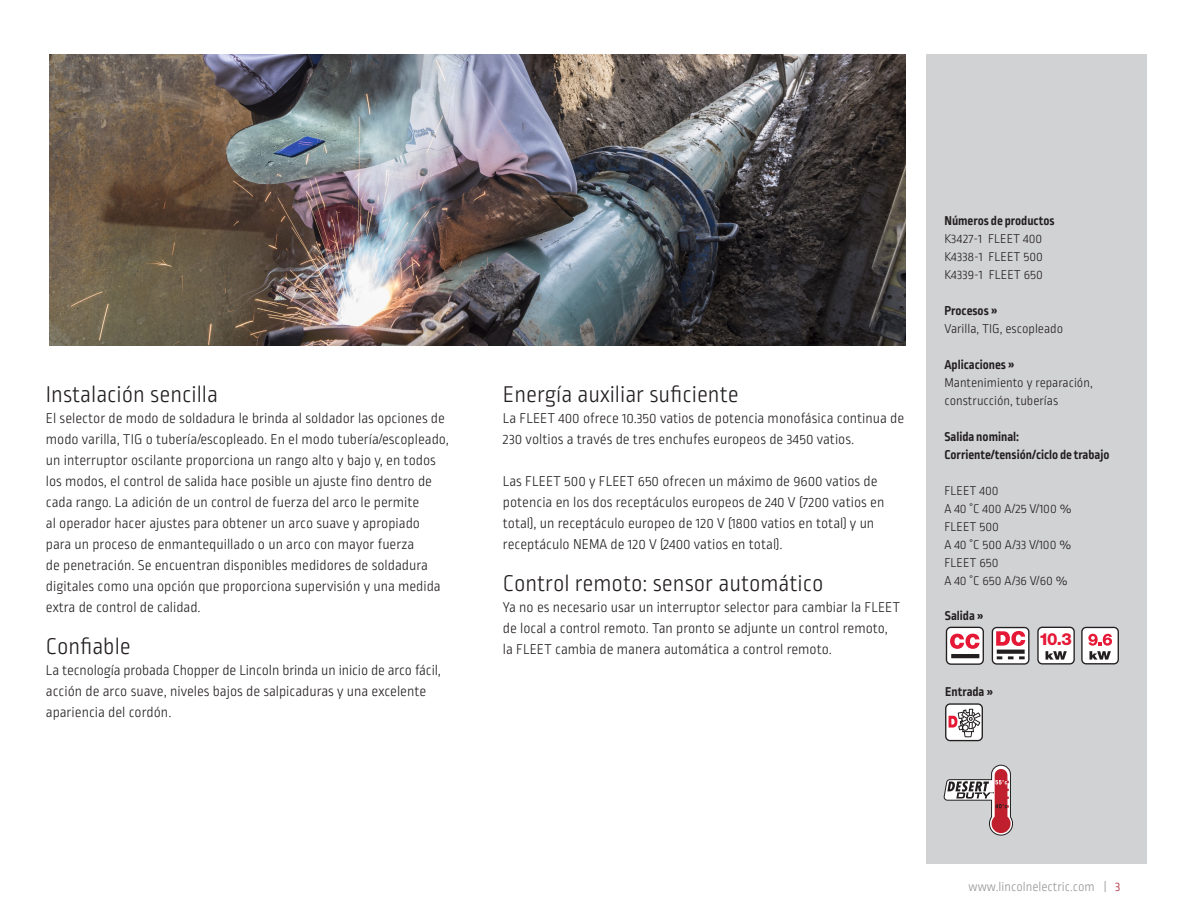
<style>
.page{position:relative;width:1188px;height:918px;background:#fff}
.page>*{position:absolute;margin:0;border:0;box-sizing:border-box;transform-origin:0 0}
.t1{font:300 24px "Ropa Sans Pro";color:#231f20}
.t2{font:800 16.65px "Helvetica Neue";color:#e51836}
.t3{font:300 15px/21px "Ropa Sans Pro";color:#231f20}
.t4{font:300 13.5px/18px "Ropa Sans Pro";color:#231f20}
.t5{font:700 13.5px "Ropa Sans Pro";color:#231f20}
.t6{font:300 13.5px "Ropa Sans Pro";color:#939598}
.s1{color:#ab1e2c}
</style>
<div class="page">
<div style="left:926px;top:54px;width:221px;height:810px;background:#d1d2d4"></div>
<img style="left:50px;top:54px;width:856px;height:291px">
<svg style="left:944px;top:765px;width:69px;height:70px"></svg>
<div style="left:992px;top:628px;width:37px;height:36px;background:#fff;border-radius:4px"></div>
<div style="left:992px;top:627px;width:37px;height:38px;border:1px solid #231f20;border-radius:4px"></div>
<svg style="left:996px;top:631px;width:29px;height:15px"></svg>
<svg style="left:997px;top:650px;width:28px;height:4px"></svg>
<svg style="left:997px;top:656px;width:5px;height:3px"></svg>
<svg style="left:1008px;top:656px;width:17px;height:3px"></svg>
<svg style="left:946px;top:704px;width:36px;height:37px"></svg>
<div style="left:945px;top:703px;width:38px;height:38px;border:1px solid #231f20;border-radius:4px"></div>
<svg style="left:949px;top:704px;width:32px;height:34px"></svg>
<div style="left:1038px;top:627px;width:36px;height:37px;background:#fff;border-radius:4px"></div>
<div style="left:1037px;top:627px;width:38px;height:38px;border:1px solid #231f20;border-radius:4px"></div>
<svg style="left:1046px;top:651px;width:21px;height:9px"></svg>
<div style="left:1082px;top:627px;width:36px;height:37px;background:#fff;border-radius:4px"></div>
<div style="left:1081px;top:627px;width:38px;height:37px;border:1px solid #231f20;border-radius:4px"></div>
<svg style="left:1088px;top:634px;width:24px;height:26px"></svg>
<div style="left:946px;top:627px;width:37px;height:37px;background:#fff;border-radius:4px"></div>
<div style="left:946px;top:627px;width:38px;height:38px;border:1px solid #231f20;border-radius:4px"></div>
<svg style="left:950px;top:634px;width:29px;height:15px"></svg>
<hr style="left:951px;top:654px;width:28px;height:4px;background:#231f20">
<p class="t1" style="left:46px;top:381px;width:174px">Instalación sencilla</p>
<p class="t3" style="left:46px;top:408px;width:405px">El selector de modo de soldadura le brinda al soldador las opciones de modo varilla, TIG o tubería/escopleado. En el modo tubería/escopleado, un interruptor oscilante proporciona un rango alto y bajo y, en todos los modos, el control de salida hace posible un ajuste fino dentro de cada rango. La adición de un control de fuerza del arco le permite<br>al operador hacer ajustes para obtener un arco suave y apropiado para un proceso de enmantequillado o un arco con mayor fuerza<br>de penetración. Se encuentran disponibles medidores de soldadura digitales como una opción que proporciona supervisión y una medida extra de control de calidad.</p>
<p class="t1" style="left:46px;top:633px;width:86px">Confiable</p>
<p class="t3" style="left:46px;top:660px;width:397px">La tecnología probada Chopper de Lincoln brinda un inicio de arco fácil, acción de arco suave, niveles bajos de salpicaduras y una excelente apariencia del cordón.</p>
<p class="t1" style="left:503px;top:381px;width:237px">Energía auxiliar suficiente</p>
<p class="t3" style="left:503px;top:408px;width:403px">La FLEET 400 ofrece 10.350 vatios de potencia monofásica continua de<br>230 voltios a través de tres enchufes europeos de 3450 vatios.</p>
<p class="t3" style="left:503px;top:471px;width:383px">Las FLEET 500 y FLEET 650 ofrecen un máximo de 9600 vatios de potencia en los dos receptáculos europeos de 240 V (7200 vatios en total), un receptáculo europeo de 120 V (1800 vatios en total) y un receptáculo NEMA de 120 V (2400 vatios en total).</p>
<p class="t1" style="left:503px;top:570px;width:322px">Control remoto: sensor automático</p>
<p class="t3" style="left:503px;top:597px;width:399px">Ya no es necesario usar un interruptor selector para cambiar la FLEET de local a control remoto. Tan pronto se adjunte un control remoto, la FLEET cambia de manera automática a control remoto.</p>
<p class="t5" style="left:944px;top:213px;width:112px">Números de productos</p>
<p class="t4" style="left:944px;top:230px;width:99px">K3427-1 FLEET 400</p>
<p class="t4" style="left:944px;top:248px;width:100px">K4338-1 FLEET 500</p>
<p class="t4" style="left:944px;top:266px;width:100px">K4339-1 FLEET 650</p>
<p class="t5" style="left:944px;top:303px;width:55px">Procesos »</p>
<p class="t4" style="left:944px;top:320px;width:120px">Varilla, TIG, escopleado</p>
<p class="t5" style="left:944px;top:357px;width:72px">Aplicaciones »</p>
<p class="t4" style="left:944px;top:374px;width:150px">Mantenimiento y reparación, construcción, tuberías</p>
<p class="t5" style="left:944px;top:429px;width:76px">Salida nominal:</p>
<p class="t5" style="left:944px;top:447px;width:167px">Corriente/tensión/ciclo de trabajo</p>
<p class="t4" style="left:944px;top:482px;width:56px">FLEET 400</p>
<p class="t4" style="left:944px;top:500px;width:128px">A 40 ˚C 400 A/25 V/100 %</p>
<p class="t4" style="left:944px;top:518px;width:56px">FLEET 500</p>
<p class="t4" style="left:944px;top:536px;width:128px">A 40 ˚C 500 A/33 V/100 %</p>
<p class="t4" style="left:944px;top:554px;width:56px">FLEET 650</p>
<p class="t4" style="left:944px;top:572px;width:125px">A 40 ˚C 650 A/36 V/60 %</p>
<p class="t5" style="left:945px;top:608px;width:40px">Salida »</p>
<p class="t5" style="left:945px;top:684px;width:49px">Entrada »</p>
<p class="t2" style="left:1039px;top:630px;width:34px">10.3</p>
<p class="t6" style="left:969px;top:880px;width:153px">www.lincolnelectric.com | <span class="s1">3</span></p>
</div>
